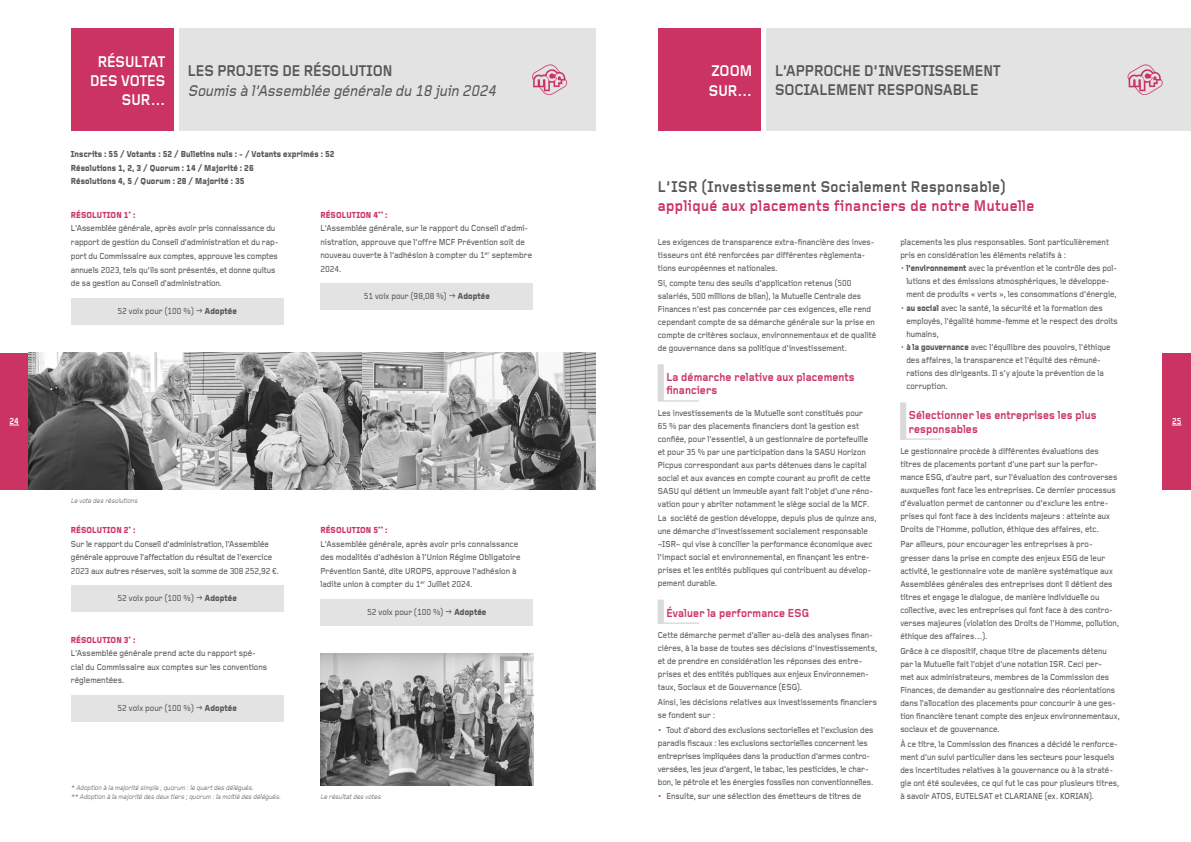
<style>
.page{position:relative;width:1191px;height:842px;background:#fff}
.page>*{position:absolute;margin:0;border:0;box-sizing:border-box;transform-origin:0 0}
.t1{font:700 16px/19px "Foundry Gridnik";color:#575756;scale:.9 1}
.t2{font:700 16px "Foundry Gridnik";letter-spacing:.03em;color:#cb3363;scale:.9 1}
.t3{font:700 16px "Foundry Gridnik";letter-spacing:.03em;color:#575756;scale:.9 1}
.t4{font:italic 500 16px "Foundry Gridnik";color:#575756;scale:.9 1}
.t5{font:700 16px/19.2px "Foundry Gridnik";color:#fff;text-align:right;scale:.9 1}
.t6{font:700 12px/13px "Foundry Gridnik";letter-spacing:.01em;color:#cb3363;scale:.9 1}
.t7{font:500 9px/13px "Foundry Gridnik";color:#575756;scale:.89 1}
.t8{font:500 9px/13.5px "Foundry Gridnik";color:#575756;scale:.9 1}
.t9{font:800 9px/13.5px "Foundry Gridnik";letter-spacing:.01em;color:#575756;scale:.9 1}
.t10{font:700 9px "Foundry Gridnik";color:#fff;scale:.9 1}
.t11{font:italic 7px/9px "Foundry Gridnik";color:#575756;scale:.9 1}
.s1{font-weight:800;color:#cb3363}
.s2{font-weight:800}
</style>
<div class="page">
<div style="left:1162px;top:353px;width:29px;height:136px;background:#cb3363"></div>
<div style="left:0;top:353px;width:28px;height:136px;background:#cb3363"></div>
<div style="left:71px;top:28px;width:103px;height:103px;background:#cb3363"></div>
<div style="left:179px;top:28px;width:416px;height:103px;background:#e4e3e3"></div>
<div style="left:71px;top:299px;width:212px;height:26px;background:#e4e3e3"></div>
<img style="left:320px;top:654px;width:213px;height:132px">
<svg style="left:532px;top:64px;width:35px;height:31px"></svg>
<div style="left:71px;top:586px;width:212px;height:26px;background:#e4e3e3"></div>
<div style="left:71px;top:695px;width:212px;height:26px;background:#e4e3e3"></div>
<img style="left:28px;top:353px;width:335px;height:136px">
<svg style="left:363px;top:353px;width:232px;height:136px;background:#9e9e9e"></svg>
<div style="left:320px;top:284px;width:213px;height:26px;background:#e4e3e3"></div>
<div style="left:320px;top:599px;width:213px;height:26px;background:#e4e3e3"></div>
<div style="left:766px;top:28px;width:425px;height:103px;background:#e4e3e3"></div>
<div style="left:658px;top:28px;width:102px;height:103px;background:#cb3363"></div>
<div style="left:657px;top:364px;width:7px;height:37px;background:#dadada"></div>
<hr style="left:658px;top:400px;width:41px;height:2px;background:#dadada">
<div style="left:657px;top:600px;width:7px;height:23px;background:#dadada"></div>
<hr style="left:658px;top:622px;width:41px;height:2px;background:#dadada">
<div style="left:900px;top:402px;width:6px;height:37px;background:#dadada"></div>
<hr style="left:900px;top:438px;width:41px;height:2px;background:#dadada">
<svg style="left:1127px;top:64px;width:35px;height:31px"></svg>
<h1 class="t5" style="left:90px;top:52px;width:85px">RÉSULTAT<br>DES VOTES<br>SUR…</h1>
<h1 class="t1" style="left:188px;top:62px;width:229px">LES PROJETS DE RÉSOLUTION</h1>
<h1 class="t4" style="left:188px;top:82px;width:347px">Soumis à l’Assemblée générale du 18 juin 2024</h1>
<h1 class="t5" style="left:709px;top:62px;width:50px;text-align:left">ZOOM<br>SUR…</h1>
<h1 class="t1" style="left:775px;top:62px;width:252px">L’APPROCHE D’INVESTISSEMENT<br>SOCIALEMENT RESPONSABLE</h1>
<p class="t9" style="left:71px;top:148px;width:294px">Inscrits : 55 / Votants : 52 / Bulletins nuls : - / Votants exprimés : 52<br>Résolutions 1, 2, 3 / Quorum : 14 / Majorité : 26<br>Résolutions 4, 5 / Quorum : 28 / Majorité : 35</p>
<h1 class="t3" style="left:658px;top:178px;width:388px">L’ISR (Investissement Socialement Responsable)</h1>
<h1 class="t2" style="left:658px;top:197px;width:420px">appliqué aux placements financiers de notre Mutuelle</h1>
<p class="t7" style="left:658px;top:236px;width:245px">Les exigences de transparence extra-financière des inves&shy;tisseurs ont été renforcées par différentes règlementa&shy;tions européennes et nationales.</p>
<p class="t7" style="left:658px;top:277px;width:247px">Si, compte tenu des seuils d’application retenus (500 salariés, 500 millions de bilan), la Mutuelle Centrale des Finances n’est pas concernée par ces exigences, elle rend cependant compte de sa démarche générale sur la prise en compte de critères sociaux, environnementaux et de qualité de gouvernance dans sa politique d’investissement.</p>
<h2 class="t6" style="left:666px;top:371px;width:211px">La démarche relative aux placements financiers</h2>
<p class="t7" style="left:658px;top:406px;width:243px">Les investissements de la Mutuelle sont constitués pour 65 % par des placements financiers dont la gestion est confiée, pour l’essentiel, à un gestionnaire de portefeuille et pour 35 % par une participation dans la SASU Horizon Picpus correspondant aux parts détenues dans le capital social et aux avances en compte courant au profit de cette SASU qui détient un immeuble ayant fait l’objet d’une réno&shy;vation pour y abriter notamment le siège social de la MCF.</p>
<p class="t7" style="left:658px;top:512px;width:247px">La société de gestion développe, depuis plus de quinze ans, une démarche d’investissement socialement responsable –ISR– qui vise à concilier la performance économique avec l’impact social et environnemental, en finançant les entre&shy;prises et les entités publiques qui contribuent au dévelop&shy;pement durable.</p>
<h2 class="t6" style="left:666px;top:606px;width:160px">Évaluer la performance ESG</h2>
<p class="t7" style="left:658px;top:629px;width:248px">Cette démarche permet d’aller au-delà des analyses finan&shy;cières, à la base de toutes ses décisions d’investissements, et de prendre en considération les réponses des entre&shy;prises et des entités publiques aux enjeux Environnemen&shy;taux, Sociaux et de Gouvernance (ESG).</p>
<p class="t7" style="left:658px;top:696px;width:248px">Ainsi, les décisions relatives aux investissements financiers se fondent sur :</p>
<p class="t7" style="left:658px;top:723px;width:243px"><span class="s1">•</span> Tout d’abord des exclusions sectorielles et l’exclusion des paradis fiscaux : les exclusions sectorielles concernent les entreprises impliquées dans la production d’armes contro&shy;versées, les jeux d’argent, le tabac, les pesticides, le char&shy;bon, le pétrole et les énergies fossiles non conventionnelles.</p>
<p class="t7" style="left:658px;top:790px;width:230px"><span class="s1">•</span> Ensuite, sur une sélection des émetteurs de titres de</p>
<p class="t8" style="left:71px;top:208px;width:232px;line-height:13.8px"><span class="s1">RÉSOLUTION 1</span><sup>*</sup> <span class="s1">:<br></span>L’Assemblée générale, après avoir pris connaissance du rapport de gestion du Conseil d’administration et du rap&shy;port du Commissaire aux comptes, approuve les comptes annuels 2023, tels qu’ils sont présentés, et donne quitus de sa gestion au Conseil d’administration.</p>
<p class="t8" style="left:118px;top:305px;width:134px">52 voix pour (100 %) <span class="s2">Adoptée</span></p>
<p class="t8" style="left:320px;top:208px;width:237px"><span class="s1">RÉSOLUTION 4</span><sup>**</sup> <span class="s1">:<br></span>L'Assemblée générale, sur le rapport du Conseil d’admi&shy;nistration, approuve que l’offre MCF Prévention soit de nouveau ouverte à l’adhésion à compter du 1<sup>er</sup> septembre 2024.</p>
<p class="t8" style="left:364px;top:290px;width:142px">51 voix pour (98,08 %) <span class="s2">Adoptée</span></p>
<p class="t7" style="left:900px;top:236px;width:236px">placements les plus responsables. Sont particulièrement pris en considération les éléments relatifs à :</p>
<p class="t7" style="left:906px;top:262px;width:238px;text-indent:-6px">• <span class="s2">l’environnement</span> avec la prévention et le contrôle des pol&shy;lutions et des émissions atmosphériques, le développe&shy;ment de produits « verts », les consommations d’énergie,</p>
<p class="t7" style="left:906px;top:301px;width:239px;text-indent:-6px">• <span class="s2">au social</span> avec la santé, la sécurité et la formation des employés, l’égalité homme-femme et le respect des droits humains,</p>
<p class="t7" style="left:906px;top:340px;width:231px;text-indent:-6px">• <span class="s2">à la gouvernance</span> avec l’équilibre des pouvoirs, l’éthique des affaires, la transparence et l’équité des rémuné&shy;rations des dirigeants. Il s’y ajoute la prévention de la corruption.</p>
<h2 class="t6" style="left:909px;top:409px;width:210px">Sélectionner les entreprises les plus responsables</h2>
<p class="t7" style="left:900px;top:445px;width:245px">Le gestionnaire procède à différentes évaluations des titres de placements portant d’une part sur la perfor&shy;mance ESG, d’autre part, sur l’évaluation des controverses auxquelles font face les entreprises. Ce dernier processus d’évaluation permet de cantonner ou d’exclure les entre&shy;prises qui font face à des incidents majeurs : atteinte aux Droits de l'Homme, pollution, éthique des affaires, etc.</p>
<p class="t7" style="left:900px;top:538px;width:247px">Par ailleurs, pour encourager les entreprises à pro&shy;gresser dans la prise en compte des enjeux ESG de leur activité, le gestionnaire vote de manière systématique aux Assemblées générales des entreprises dont il détient des titres et engage le dialogue, de manière individuelle ou collective, avec les entreprises qui font face à des contro&shy;verses majeures (violation des Droits de l’Homme, pollution, éthique des affaires…).</p>
<p class="t7" style="left:900px;top:645px;width:248px">Grâce à ce dispositif, chaque titre de placements détenu par la Mutuelle fait l’objet d’une notation ISR. Ceci per-<br>met aux administrateurs, membres de la Commission des Finances, de demander au gestionnaire des réorientations dans l’allocation des placements pour concourir à une ges&shy;tion financière tenant compte des enjeux environnementaux, sociaux et de gouvernance.</p>
<p class="t7" style="left:900px;top:738px;width:247px">À ce titre, la Commission des finances a décidé le renforce&shy;ment d’un suivi particulier dans les secteurs pour lesquels des incertitudes relatives à la gouvernance ou à la straté&shy;gie ont été soulevées, ce qui fut le cas pour plusieurs titres, à savoir ATOS, EUTELSAT et CLARIANE (ex. KORIAN).</p>
<p class="t10" style="left:9px;top:416px;width:12px">24</p>
<p class="t10" style="left:1172px;top:416px;width:12px">25</p>
<p class="t11" style="left:71px;top:496px;width:77px">Le vote des résolutions</p>
<p class="t8" style="left:71px;top:524px;width:232px"><span class="s1">RÉSOLUTION 2</span><sup>*</sup> <span class="s1">:<br></span>Sur le rapport du Conseil d’administration, l’Assemblée générale approuve l’affectation du résultat de l’exercice 2023 aux autres réserves, soit la somme de 308 252,92 €.</p>
<p class="t8" style="left:118px;top:592px;width:134px">52 voix pour (100 %) <span class="s2">Adoptée</span></p>
<p class="t8" style="left:71px;top:633px;width:220px"><span class="s1">RÉSOLUTION 3</span><sup>*</sup> <span class="s1">:<br></span>L'Assemblée générale prend acte du rapport spé&shy;cial du Commissaire aux comptes sur les conventions réglementées.</p>
<p class="t8" style="left:118px;top:701px;width:134px">52 voix pour (100 %) <span class="s2">Adoptée</span></p>
<p class="t8" style="left:320px;top:524px;width:224px"><span class="s1">RÉSOLUTION 5</span><sup>**</sup> <span class="s1">:<br></span>L'Assemblée générale, après avoir pris connaissance des modalités d’adhésion à l’Union Régime Obligatoire Prévention Santé, dite UROPS, approuve l’adhésion à ladite union à compter du 1<sup>er</sup> Juillet 2024.</p>
<p class="t8" style="left:367px;top:605px;width:134px">52 voix pour (100 %) <span class="s2">Adoptée</span></p>
<p class="t11" style="left:71px;top:784px;width:236px">* Adoption à la majorité simple ;quorum :le quartdes délégués.<br>** Adoption à la majorité des deux tiers ;quorum :la moitié des délégués.</p>
<p class="t11" style="left:320px;top:792px;width:70px">Le résultatdes votes</p>
</div>
